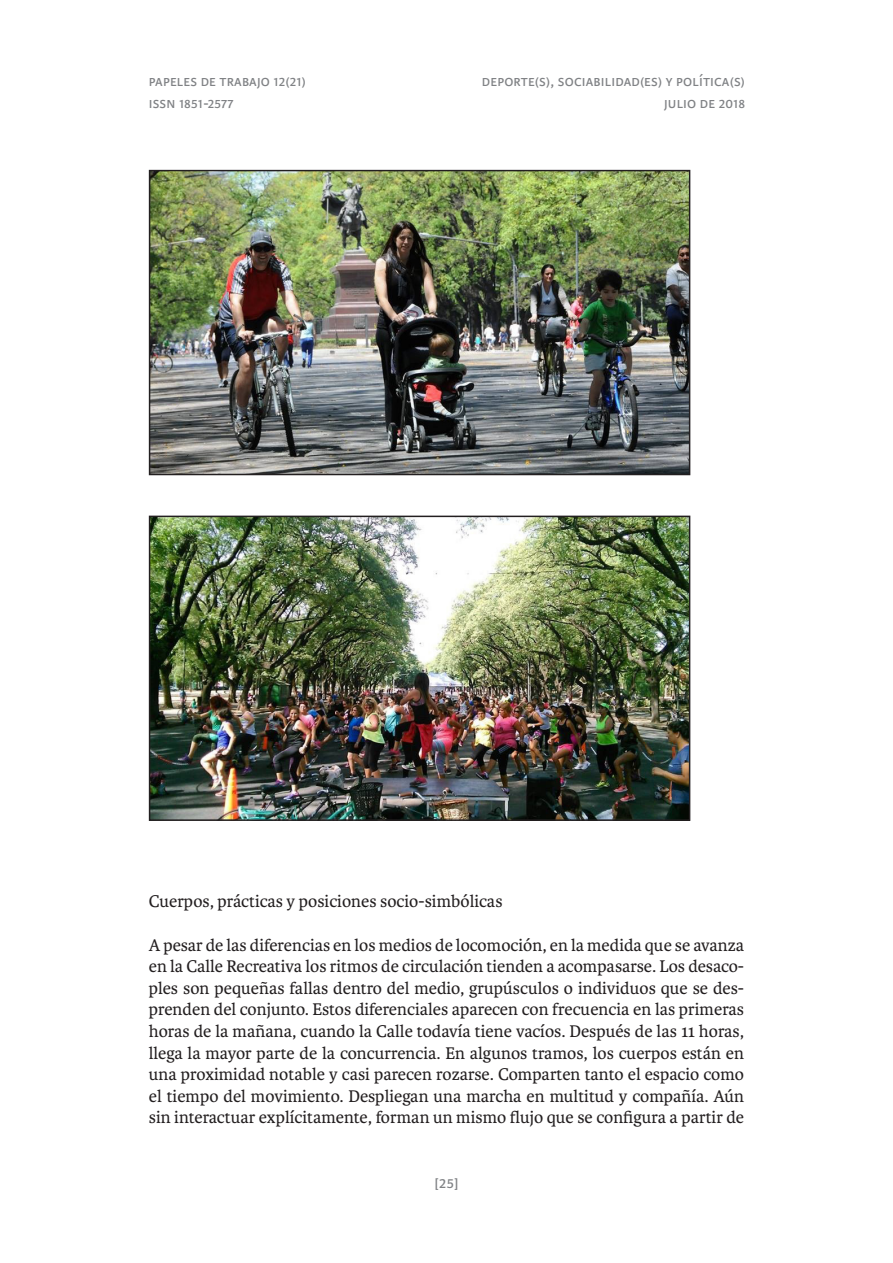
<style>
.page{position:relative;width:893px;height:1263px;background:#fff}
.page>*{position:absolute;margin:0;border:0;box-sizing:border-box;transform-origin:0 0}
.txt_Normal_sa{font:18px/21.6px "Karmina";color:#231f20;text-align:justify}
.T_a{font:18px "Karmina";color:#231f20}
.t1{font:18px "Karmina Sans";color:#808285}
.t2{font:16.5px/21.6px "Karmina Sans";letter-spacing:.01em;color:#808285}
</style>
<div class="page">
<img style="left:152px;top:173px;width:535px;height:299px">
<div style="left:149px;top:170px;width:541px;height:305px;border:2px solid #231f20"></div>
<img style="left:152px;top:519px;width:535px;height:299px">
<div style="left:149px;top:516px;width:541px;height:305px;border:2px solid #231f20"></div>
<p class="t2" style="left:149px;top:71px;width:159px">Papeles de trabajo 12(21) issn 1851-2577</p>
<p class="t2" style="left:482px;top:71px;width:265px;text-align:right">Deporte(s), sociabilidad(es) y política(s) julio de 2018</p>
<p class="T_a" style="left:149px;top:891px;width:355px">Cuerpos, prácticas y posiciones socio-simbólicas</p>
<p class="txt_Normal_sa" style="left:149px;top:934px;width:597px">A pesar de las diferencias en los medios de locomoción, en la medida que se avanza en la Calle Recreativa los ritmos de circulación tienden a acompasarse. Los desaco&shy;ples son pequeñas fallas dentro del medio, grupúsculos o individuos que se des&shy;prenden del conjunto. Estos diferenciales aparecen con frecuencia en las primeras horas de la mañana, cuando la Calle todavía tiene vacíos. Después de las 11 horas, llega la mayor parte de la concurrencia. En algunos tramos, los cuerpos están en una proximidad notable y casi parecen rozarse. Comparten tanto el espacio como el tiempo del movimiento. Despliegan una marcha en multitud y compañía. Aún sin interactuar explícitamente, forman un mismo flujo que se configura a partir de</p>
<p class="t1" style="left:434px;top:1172px;width:26px">[25]</p>
</div>
